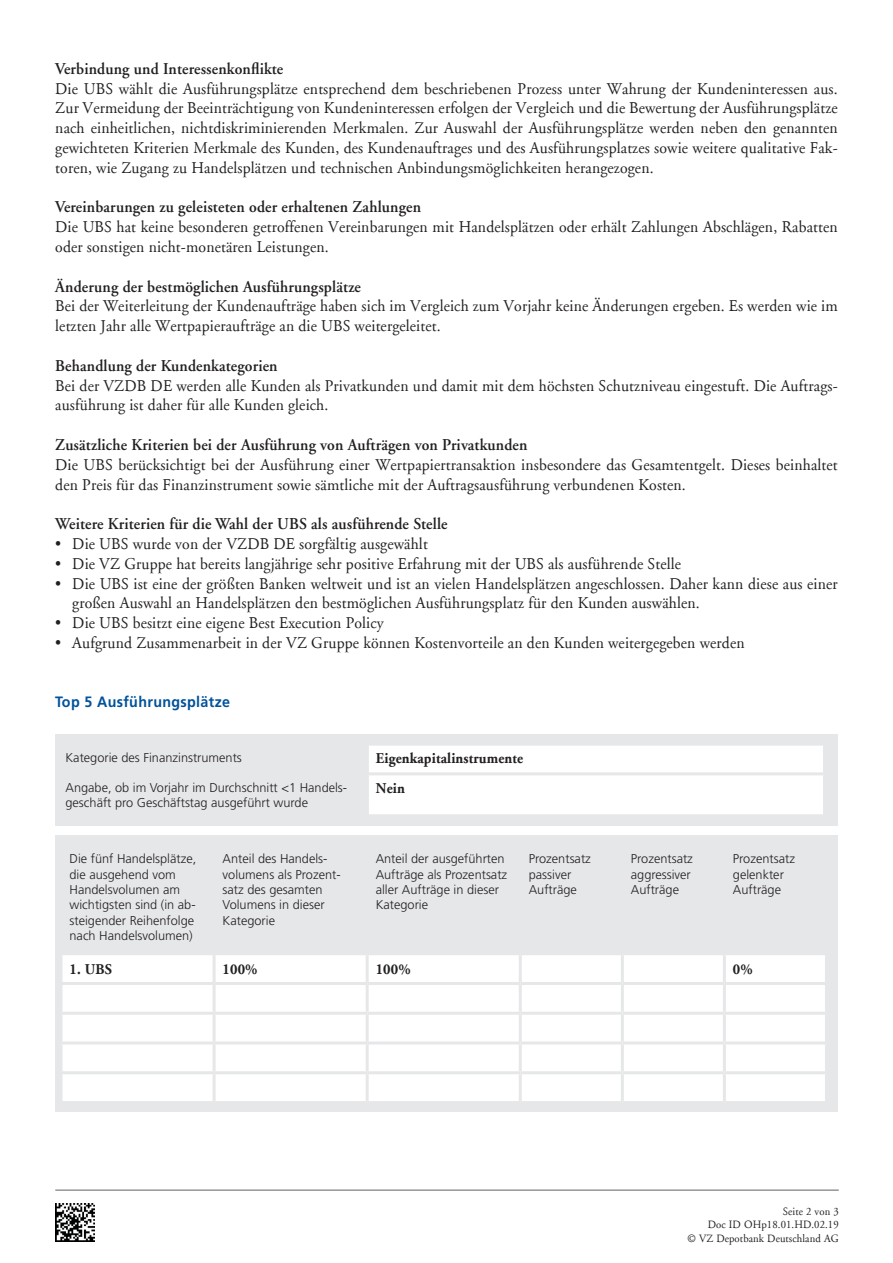
<style>
.page{position:relative;width:893px;height:1263px;background:#fff}
.page>*{position:absolute;margin:0;border:0;box-sizing:border-box;transform-origin:0 0}
.t1{font:16.5px/19.8px "Adobe Garamond";letter-spacing:.01em;color:#231f20;scale:.95 1}
.t2{font:600 16.5px "Adobe Garamond";letter-spacing:.01em;color:#231f20;scale:.95 1}
.t3{font:700 15px "Adobe Garamond";letter-spacing:.01em;color:#231f20;scale:.95 1}
.t4{font:700 15px "Frutiger LT";letter-spacing:.025em;color:#01529b;scale:.95 1}
.t5{font:300 12.75px/15.3px "Frutiger LT";color:#231f20}
.t6{font:11.25px/13.5px "Adobe Garamond";letter-spacing:.01em;color:#231f20;text-align:right;scale:.95 1}
</style>
<div class="page">
<hr style="left:55px;top:1189px;width:784px;height:2px;background:#939598">
<img style="left:55px;top:1203px;width:39px;height:39px">
<div style="left:55px;top:734px;width:783px;height:91px;background:#e6e7e9"></div>
<div style="left:369px;top:746px;width:454px;height:68px;background:#fff"></div>
<hr style="left:366px;top:772px;width:460px;height:3px;background:#e6e7e9">
<div style="left:55px;top:835px;width:783px;height:277px;background:#e6e7e9"></div>
<div style="left:63px;top:955px;width:762px;height:146px;background:#fff"></div>
<hr style="left:213px;top:955px;width:3px;height:27px;background:#e6e7e9">
<hr style="left:366px;top:955px;width:3px;height:27px;background:#e6e7e9">
<hr style="left:519px;top:955px;width:3px;height:27px;background:#e6e7e9">
<hr style="left:621px;top:955px;width:3px;height:27px;background:#e6e7e9">
<hr style="left:723px;top:955px;width:3px;height:27px;background:#e6e7e9">
<hr style="left:60px;top:982px;width:154px;height:3px;background:#e6e7e9">
<hr style="left:214px;top:982px;width:153px;height:3px;background:#e6e7e9">
<hr style="left:213px;top:985px;width:3px;height:27px;background:#e6e7e9">
<hr style="left:367px;top:982px;width:153px;height:3px;background:#e6e7e9">
<hr style="left:366px;top:985px;width:3px;height:27px;background:#e6e7e9">
<hr style="left:520px;top:982px;width:102px;height:3px;background:#e6e7e9">
<hr style="left:519px;top:985px;width:3px;height:27px;background:#e6e7e9">
<hr style="left:622px;top:982px;width:102px;height:3px;background:#e6e7e9">
<hr style="left:621px;top:985px;width:3px;height:27px;background:#e6e7e9">
<hr style="left:724px;top:982px;width:104px;height:3px;background:#e6e7e9">
<hr style="left:723px;top:985px;width:3px;height:27px;background:#e6e7e9">
<hr style="left:60px;top:1012px;width:154px;height:3px;background:#e6e7e9">
<hr style="left:214px;top:1012px;width:153px;height:3px;background:#e6e7e9">
<hr style="left:213px;top:1015px;width:3px;height:26px;background:#e6e7e9">
<hr style="left:367px;top:1012px;width:153px;height:3px;background:#e6e7e9">
<hr style="left:366px;top:1015px;width:3px;height:26px;background:#e6e7e9">
<hr style="left:520px;top:1012px;width:102px;height:3px;background:#e6e7e9">
<hr style="left:519px;top:1015px;width:3px;height:26px;background:#e6e7e9">
<hr style="left:622px;top:1012px;width:102px;height:3px;background:#e6e7e9">
<hr style="left:621px;top:1015px;width:3px;height:26px;background:#e6e7e9">
<hr style="left:724px;top:1012px;width:104px;height:3px;background:#e6e7e9">
<hr style="left:723px;top:1015px;width:3px;height:26px;background:#e6e7e9">
<hr style="left:60px;top:1041px;width:154px;height:3px;background:#e6e7e9">
<hr style="left:214px;top:1041px;width:153px;height:3px;background:#e6e7e9">
<hr style="left:213px;top:1044px;width:3px;height:27px;background:#e6e7e9">
<hr style="left:367px;top:1041px;width:153px;height:3px;background:#e6e7e9">
<hr style="left:366px;top:1044px;width:3px;height:27px;background:#e6e7e9">
<hr style="left:520px;top:1041px;width:102px;height:3px;background:#e6e7e9">
<hr style="left:519px;top:1044px;width:3px;height:27px;background:#e6e7e9">
<hr style="left:622px;top:1041px;width:102px;height:3px;background:#e6e7e9">
<hr style="left:621px;top:1044px;width:3px;height:27px;background:#e6e7e9">
<hr style="left:724px;top:1041px;width:104px;height:3px;background:#e6e7e9">
<hr style="left:723px;top:1044px;width:3px;height:27px;background:#e6e7e9">
<hr style="left:60px;top:1071px;width:154px;height:3px;background:#e6e7e9">
<hr style="left:214px;top:1071px;width:153px;height:3px;background:#e6e7e9">
<hr style="left:213px;top:1074px;width:3px;height:27px;background:#e6e7e9">
<hr style="left:367px;top:1071px;width:153px;height:3px;background:#e6e7e9">
<hr style="left:366px;top:1074px;width:3px;height:27px;background:#e6e7e9">
<hr style="left:520px;top:1071px;width:102px;height:3px;background:#e6e7e9">
<hr style="left:519px;top:1074px;width:3px;height:27px;background:#e6e7e9">
<hr style="left:622px;top:1071px;width:102px;height:3px;background:#e6e7e9">
<hr style="left:621px;top:1074px;width:3px;height:27px;background:#e6e7e9">
<hr style="left:724px;top:1071px;width:104px;height:3px;background:#e6e7e9">
<hr style="left:723px;top:1074px;width:3px;height:27px;background:#e6e7e9">
<p class="t2" style="left:55px;top:60px;width:242px">Verbindung und Interessenkonflikte</p>
<p class="t1" style="left:55px;top:79px;width:825px;text-align:justify">Die UBS wählt die Ausführungsplätze entsprechend dem beschriebenen Prozess unter Wahrung der Kundeninteressen aus.<br>Zur Vermeidung der Beeinträchtigung von Kundeninteressen erfolgen der Vergleich und die Bewertung der Ausführungsplätze nach einheitlichen, nichtdiskriminierenden Merkmalen. Zur Auswahl der Ausführungsplätze werden neben den genannten gewichteten Kriterien Merkmale des Kunden, des Kundenauftrages und des Ausführungsplatzes sowie weitere qualitative Fak&shy;toren, wie Zugang zu Handelsplätzen und technischen Anbindungsmöglichkeiten herangezogen.</p>
<p class="t2" style="left:55px;top:198px;width:386px">Vereinbarungen zu geleisteten oder erhaltenen Zahlungen</p>
<p class="t1" style="left:55px;top:217px;width:825px">Die UBS hat keine besonderen getroffenen Vereinbarungen mit Handelsplätzen oder erhält Zahlungen Abschlägen, Rabatten oder sonstigen nicht-monetären Leistungen.</p>
<p class="t2" style="left:55px;top:277px;width:323px">Änderung der bestmöglichen Ausführungsplätze</p>
<p class="t1" style="left:55px;top:297px;width:825px">Bei der Weiterleitung der Kundenaufträge haben sich im Vergleich zum Vorjahr keine Änderungen ergeben. Es werden wie im letzten Jahr alle Wertpapieraufträge an die UBS weitergeleitet.</p>
<p class="t2" style="left:55px;top:357px;width:236px">Behandlung der Kundenkategorien</p>
<p class="t1" style="left:55px;top:376px;width:825px">Bei der VZDB DE werden alle Kunden als Privatkunden und damit mit dem höchsten Schutzniveau eingestuft. Die Auftrags&shy;ausführung ist daher für alle Kunden gleich.</p>
<p class="t2" style="left:55px;top:436px;width:499px">Zusätzliche Kriterien bei der Ausführung von Aufträgen von Privatkunden</p>
<p class="t1" style="left:55px;top:455px;width:825px">Die UBS berücksichtigt bei der Ausführung einer Wertpapiertransaktion insbesondere das Gesamtentgelt. Dieses beinhaltet den Preis für das Finanzinstrument sowie sämtliche mit der Auftragsausführung verbundenen Kosten.</p>
<p class="t2" style="left:55px;top:515px;width:414px">Weitere Kriterien für die Wahl der UBS als ausführende Stelle</p>
<p class="t1" style="left:55px;top:534px;width:394px">• Die UBS wurde von der VZDB DE sorgfältig ausgewählt</p>
<p class="t1" style="left:55px;top:554px;width:660px">• Die VZ Gruppe hat bereits langjährige sehr positive Erfahrung mit der UBS als ausführende Stelle</p>
<p class="t1" style="left:72px;top:574px;width:807px;text-indent:-17px">• Die UBS ist eine der größten Banken weltweit und ist an vielen Handelsplätzen angeschlossen. Daher kann diese aus einer großen Auswahl an Handelsplätzen den bestmöglichen Ausführungsplatz für den Kunden auswählen.</p>
<p class="t1" style="left:55px;top:613px;width:347px">• Die UBS besitzt eine eigene Best Execution Policy</p>
<p class="t1" style="left:55px;top:633px;width:727px">• Aufgrund Zusammenarbeit in der VZ Gruppe können Kostenvorteile an den Kunden weitergegeben werden</p>
<p class="t4" style="left:55px;top:693px;width:186px">Top 5 Ausführungsplätze</p>
<p class="t5" style="left:66px;top:750px;width:178px">Kategorie des Finanzinstruments</p>
<p class="t3" style="left:376px;top:750px;width:157px">Eigenkapitalinstrumente</p>
<p class="t5" style="left:66px;top:780px;width:283px">Angabe, ob im Vorjahr im Durchschnitt &lt;1 Handels&shy;geschäft pro Geschäftstag ausgeführt wurde</p>
<p class="t3" style="left:376px;top:780px;width:32px">Nein</p>
<p class="t5" style="left:70px;top:851px;width:128px">Die fünf Handelsplätze, die ausgehend vom<br>Handelsvolumen am wichtigsten sind (in ab&shy;steigender Reihenfolge nach Handelsvolumen)</p>
<p class="t5" style="left:223px;top:851px;width:120px">Anteil des Handels&shy;volumens als Prozent&shy;satz des gesamten<br>Volumens in dieser<br>Kategorie</p>
<p class="t5" style="left:376px;top:851px;width:133px">Anteil der ausgeführten<br>Aufträge als Prozentsatz aller Aufträge in dieser<br>Kategorie</p>
<p class="t5" style="left:529px;top:851px;width:64px">Prozentsatz passiver<br>Aufträge</p>
<p class="t5" style="left:631px;top:851px;width:64px">Prozentsatz aggressiver<br>Aufträge</p>
<p class="t5" style="left:733px;top:851px;width:64px">Prozentsatz gelenkter<br>Aufträge</p>
<p class="t3" style="left:70px;top:961px;width:46px">1. UBS</p>
<p class="t3" style="left:223px;top:961px;width:38px">100%</p>
<p class="t3" style="left:376px;top:961px;width:38px">100%</p>
<p class="t3" style="left:733px;top:961px;width:22px">0%</p>
<p class="t6" style="left:687px;top:1205px;width:161px">Seite 2 von 3<br>Doc ID OHp18.01.HD.02.19<br>© VZ Depotbank Deutschland AG</p>
</div>
